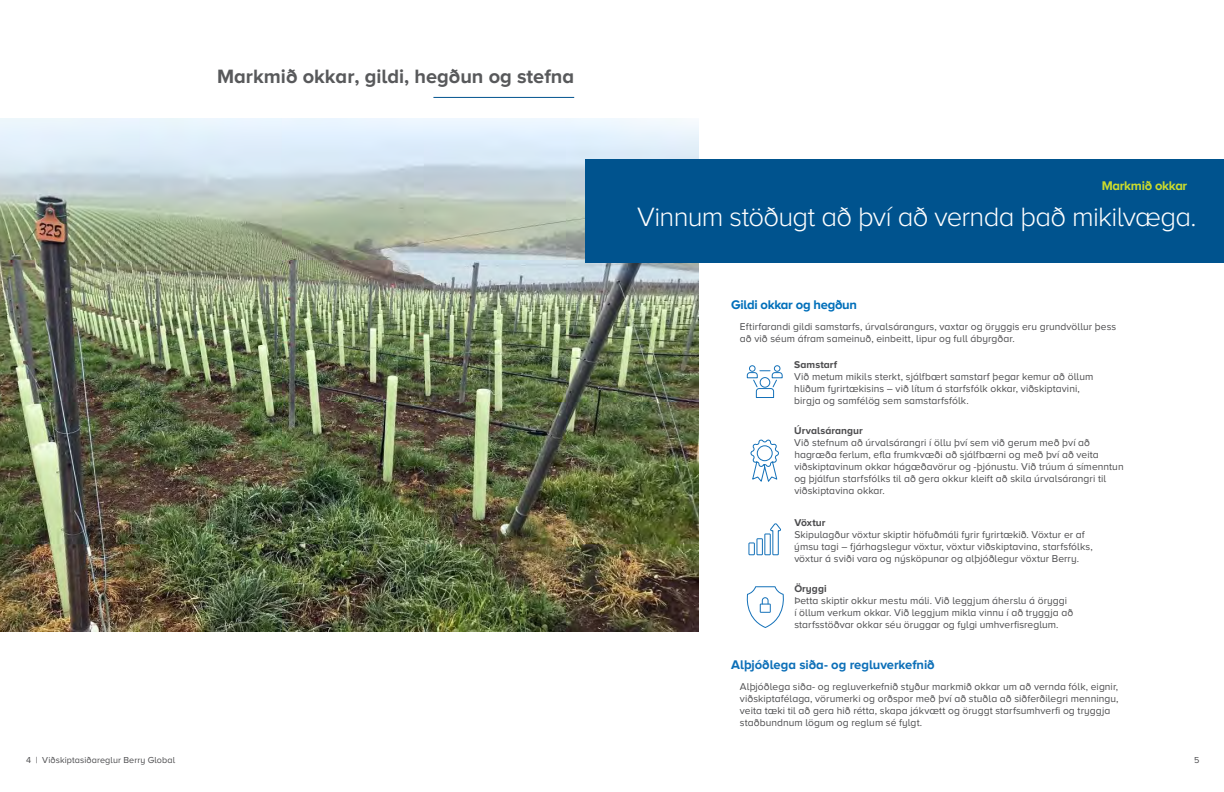
<style>
.page{position:relative;width:1224px;height:792px;background:#fff}
.page>*{position:absolute;margin:0;border:0;box-sizing:border-box;transform-origin:0 0}
.t1{font:300 27.5px "Proxima Nova A";letter-spacing:-.025em;color:#fff}
.t2{font:700 20px "Proxima Nova A";color:#58595b}
.t3{font:700 13px "Proxima Nova A";letter-spacing:-.005em;color:#0c6fb8}
.t4{font:700 13px "Proxima Nova A";letter-spacing:-.02em;color:#006fba}
.t5{font:700 13px "Proxima Nova A";letter-spacing:-.025em;color:#cbdb2c}
.t6{font:10.2px/12px "Proxima Nova A";letter-spacing:.005em;color:#4d4d4f}
.t7{font:700 10.2px "Proxima Nova A";letter-spacing:.005em;color:#4d4d4f}
.t8{font:9px "Proxima Nova A";letter-spacing:.01em;color:#4d4d4f}
</style>
<div class="page">
<svg style="left:746px;top:586px;width:38px;height:42px"></svg>
<img style="left:0;top:119px;width:699px;height:512px">
<div style="left:586px;top:159px;width:638px;height:103px;background:#00538e"></div>
<hr style="left:433px;top:97px;width:141px;height:1px;background:#00538e">
<svg style="left:746px;top:365px;width:37px;height:33px"></svg>
<svg style="left:748px;top:523px;width:33px;height:33px"></svg>
<svg style="left:750px;top:439px;width:29px;height:43px"></svg>
<h2 class="t2" style="left:217px;top:65px;width:359px">Markmið okkar, gildi, hegðun og stefna</h2>
<p class="t5" style="left:1102px;top:178px;width:87px">Markmið okkar</p>
<h1 class="t1" style="left:637px;top:201px;width:561px">Vinnum stöðugt að því að vernda það mikilvæga.</h1>
<p class="t4" style="left:731px;top:297px;width:127px">Gildi okkar og hegðun</p>
<p class="t6" style="left:740px;top:320px;width:378px">Eftirfarandi gildi samstarfs, úrvalsárangurs, vaxtar og öryggis eru grundvöllur þess að við séum áfram sameinuð, einbeitt, lipur og full ábyrgðar.</p>
<p class="t7" style="left:794px;top:358px;width:44px">Samstarf</p>
<p class="t6" style="left:794px;top:370px;width:301px">Við metum mikils sterkt, sjálfbært samstarf þegar kemur að öllum hliðum fyrirtækisins – við lítum á starfsfólk okkar, viðskiptavini, birgja og samfélög sem samstarfsfólk.</p>
<p class="t7" style="left:794px;top:424px;width:70px">Úrvalsárangur</p>
<p class="t6" style="left:794px;top:436px;width:331px">Við stefnum að úrvalsárangri í öllu því sem við gerum með því að hagræða ferlum, efla frumkvæði að sjálfbærni og með því að veita viðskiptavinum okkar hágæðavörur og -þjónustu. Við trúum á símenntun og þjálfun starfsfólks til að gera okkur kleift að skila úrvalsárangri til viðskiptavina okkar.</p>
<p class="t7" style="left:794px;top:516px;width:33px">Vöxtur</p>
<p class="t6" style="left:794px;top:528px;width:300px">Skipulagður vöxtur skiptir höfuðmáli fyrir fyrirtækið. Vöxtur er af ýmsu tagi – fjárhagslegur vöxtur, vöxtur viðskiptavina, starfsfólks, vöxtur á sviði vara og nýsköpunar og alþjóðlegur vöxtur Berry.</p>
<p class="t7" style="left:794px;top:582px;width:34px">Öryggi</p>
<p class="t6" style="left:794px;top:594px;width:280px">Þetta skiptir okkur mestu máli. Við leggjum áherslu á öryggi<br>í öllum verkum okkar. Við leggjum mikla vinnu í að tryggja að starfsstöðvar okkar séu öruggar og fylgi umhverfisreglum.</p>
<p class="t3" style="left:731px;top:657px;width:205px">Alþjóðlega siða- og regluverkefnið</p>
<p class="t6" style="left:740px;top:680px;width:380px">Alþjóðlega siða- og regluverkefnið styður markmið okkar um að vernda fólk, eignir, viðskiptafélaga, vörumerki og orðspor með því að stuðla að siðferðilegri menningu, veita tæki til að gera hið rétta, skapa jákvætt og öruggt starfsumhverfi og tryggja staðbundnum lögum og reglum sé fylgt.</p>
<p class="t8" style="left:26px;top:755px;width:151px">4 | Viðskiptasiðareglur Berry Global</p>
<p class="t8" style="left:1194px;top:755px;width:7px">5</p>
</div>
